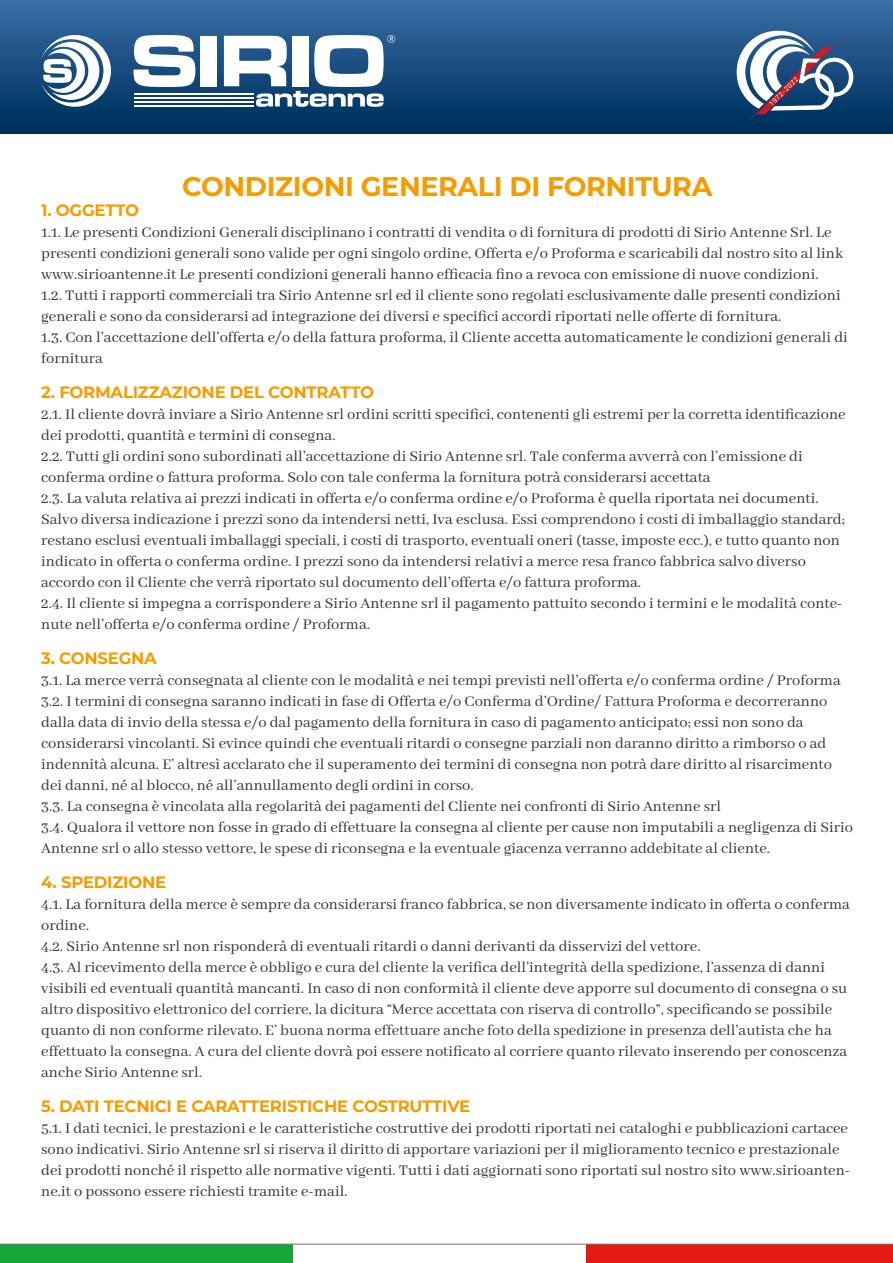
<style>
.page{position:relative;width:893px;height:1263px;background:#fff}
.page>*{position:absolute;margin:0;border:0;box-sizing:border-box;transform-origin:0 0}
.t1{font:700 27px "Montserrat";letter-spacing:-.015em;color:#f59c00}
.t2{font:16.5px/21px "Abhaya Libre";color:#353535}
.t3{font:700 16.5px "Montserrat";letter-spacing:-.015em;color:#f59c00}
</style>
<div class="page">
<div style="left:0;top:0;width:893px;height:133px;background:linear-gradient(to bottom,#3a6fa7,#002d5b)"></div>
<hr style="left:134px;top:105px;width:119px;height:2px;background:#fff">
<hr style="left:134px;top:101px;width:119px;height:2px;background:#fff">
<hr style="left:134px;top:98px;width:119px;height:1px;background:#fff">
<hr style="left:134px;top:93px;width:119px;height:2px;background:#fff">
<svg style="left:134px;top:35px;width:61px;height:52px"></svg>
<div style="left:201px;top:36px;width:16px;height:50px;background:#fff"></div>
<svg style="left:224px;top:35px;width:171px;height:72px"></svg>
<svg style="left:41px;top:35px;width:70px;height:72px"></svg>
<svg style="left:737px;top:31px;width:116px;height:89px"></svg>
<div style="left:0;top:1244px;width:293px;height:19px;background:#16a638"></div>
<div style="left:587px;top:1244px;width:306px;height:19px;background:#e41916"></div>
<hr style="left:0;top:1244px;width:893px;height:1px;background:#747072">
<h1 class="t1" style="left:182px;top:167px;width:532px">CONDIZIONI GENERALI DI FORNITURA</h1>
<p class="t3" style="left:41px;top:198px;width:99px">1. OGGETTO</p>
<p class="t2" style="left:41px;top:222px;width:808px">1.1. Le presenti Condizioni Generali disciplinano i contratti di vendita o di fornitura di prodotti di Sirio Antenne Srl. Le presenti condizioni generali sono valide per ogni singolo ordine, Offerta e/o Proforma e scaricabili dal nostro sito al link www.sirioantenne.it Le presenti condizioni generali hanno efficacia fino a revoca con emissione di nuove condizioni.<br>1.2. Tutti i rapporti commerciali tra Sirio Antenne srl ed il cliente sono regolati esclusivamente dalle presenti condizioni generali e sono da considerarsi ad integrazione dei diversi e specifici accordi riportati nelle offerte di fornitura.<br>1.3. Con l’accettazione dell’offerta e/o della fattura proforma, il Cliente accetta automaticamente le condizioni generali di fornitura</p>
<p class="t3" style="left:41px;top:380px;width:334px">2. FORMALIZZAZIONE DEL CONTRATTO</p>
<p class="t2" style="left:41px;top:404px;width:806px">2.1. Il cliente dovrà inviare a Sirio Antenne srl ordini scritti specifici, contenenti gli estremi per la corretta identificazione dei prodotti, quantità e termini di consegna.<br>2.2. Tutti gli ordini sono subordinati all’accettazione di Sirio Antenne srl. Tale conferma avverrà con l’emissione di conferma ordine o fattura proforma. Solo con tale conferma la fornitura potrà considerarsi accettata<br>2.3. La valuta relativa ai prezzi indicati in offerta e/o conferma ordine e/o Proforma è quella riportata nei documenti.<br>Salvo diversa indicazione i prezzi sono da intendersi netti, Iva esclusa. Essi comprendono i costi di imballaggio standard; restano esclusi eventuali imballaggi speciali, i costi di trasporto, eventuali oneri (tasse, imposte ecc.), e tutto quanto non indicato in offerta o conferma ordine. I prezzi sono da intendersi relativi a merce resa franco fabbrica salvo diverso accordo con il Cliente che verrà riportato sul documento dell’offerta e/o fattura proforma.<br>2.4. Il cliente si impegna a corrispondere a Sirio Antenne srl il pagamento pattuito secondo i termini e le modalità conte&shy;nute nell’offerta e/o conferma ordine / Proforma.</p>
<p class="t3" style="left:41px;top:646px;width:117px">3. CONSEGNA</p>
<p class="t2" style="left:41px;top:670px;width:813px">3.1. La merce verrà consegnata al cliente con le modalità e nei tempi previsti nell’offerta e/o conferma ordine / Proforma 3.2. I termini di consegna saranno indicati in fase di Offerta e/o Conferma d’Ordine/ Fattura Proforma e decorreranno dalla data di invio della stessa e/o dal pagamento della fornitura in caso di pagamento anticipato; essi non sono da considerarsi vincolanti. Si evince quindi che eventuali ritardi o consegne parziali non daranno diritto a rimborso o ad indennità alcuna. E’ altresì acclarato che il superamento dei termini di consegna non potrà dare diritto al risarcimento dei danni, né al blocco, né all’annullamento degli ordini in corso.<br>3.3. La consegna è vincolata alla regolarità dei pagamenti del Cliente nei confronti di Sirio Antenne srl<br>3.4. Qualora il vettore non fosse in grado di effettuare la consegna al cliente per cause non imputabili a negligenza di Sirio Antenne srl o allo stesso vettore, le spese di riconsegna e la eventuale giacenza verranno addebitate al cliente.</p>
<p class="t3" style="left:41px;top:870px;width:127px">4. SPEDIZIONE</p>
<p class="t2" style="left:41px;top:894px;width:810px">4.1. La fornitura della merce è sempre da considerarsi franco fabbrica, se non diversamente indicato in offerta o conferma ordine.<br>4.2. Sirio Antenne srl non risponderà di eventuali ritardi o danni derivanti da disservizi del vettore.<br>4.3. Al ricevimento della merce è obbligo e cura del cliente la verifica dell’integrità della spedizione, l’assenza di danni visibili ed eventuali quantità mancanti. In caso di non conformità il cliente deve apporre sul documento di consegna o su altro dispositivo elettronico del corriere, la dicitura “Merce accettata con riserva di controllo”, specificando se possibile quanto di non conforme rilevato. E’ buona norma effettuare anche foto della spedizione in presenza dell’autista che ha effettuato la consegna. A cura del cliente dovrà poi essere notificato al corriere quanto rilevato inserendo per conoscenza anche Sirio Antenne srl.</p>
<p class="t3" style="left:41px;top:1094px;width:431px">5. DATI TECNICI E CARATTERISTICHE COSTRUTTIVE</p>
<p class="t2" style="left:41px;top:1118px;width:811px">5.1. I dati tecnici, le prestazioni e le caratteristiche costruttive dei prodotti riportati nei cataloghi e pubblicazioni cartacee sono indicativi. Sirio Antenne srl si riserva il diritto di apportare variazioni per il miglioramento tecnico e prestazionale dei prodotti nonché il rispetto alle normative vigenti. Tutti i dati aggiornati sono riportati sul nostro sito www.sirioanten&shy;ne.it o possono essere richiesti tramite e-mail.</p>
</div>
